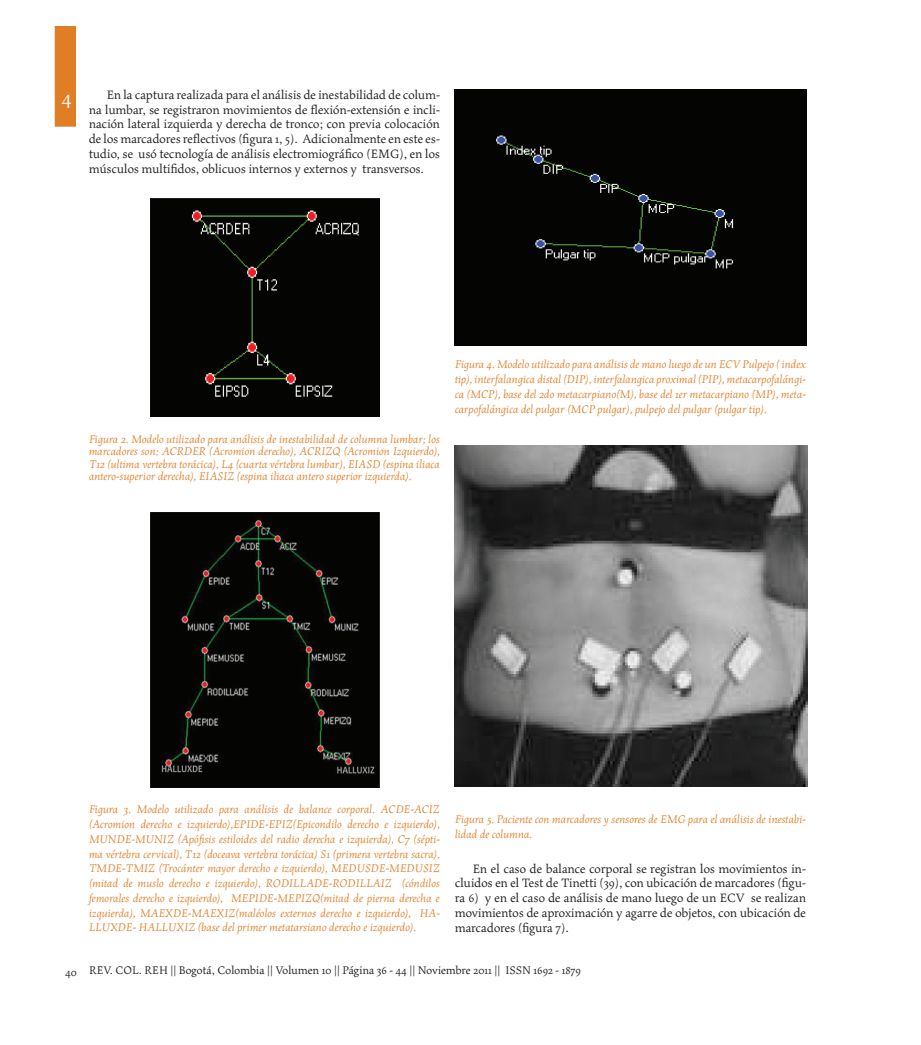
<style>
.page{position:relative;width:921px;height:1045px;background:#fff}
.page>*{position:absolute;margin:0;border:0;box-sizing:border-box;transform-origin:0 0}
.t1{font:22.5px "Maiola Pro";color:#fff}
.t2{font:13.75px/14.8px "Maiola Pro";color:#231f20;text-align:justify}
.t3{font:italic 12.5px/14.8px "Maiola Pro";color:#e07e26;text-align:justify}
.t4{font:12.5px "Maiola Pro";color:#231f20}
</style>
<div class="page">
<div style="left:455px;top:89px;width:351px;height:256px;background:#040503"></div>
<div style="left:55px;top:26px;width:21px;height:101px;background:#e07e26"></div>
<img style="left:151px;top:513px;width:228px;height:274px">
<div style="left:150px;top:198px;width:229px;height:219px;background:#040503"></div>
<img style="left:454px;top:445px;width:353px;height:341px">
<h1 class="t1" style="left:61px;top:85px;width:12px">4</h1>
<p class="t2" style="left:89px;top:87px;width:352px;text-indent:18px">En la captura realizada para el análisis de inestabilidad de colum&shy;na lumbar, se registraron movimientos de flexión-extensión e incli&shy;nación lateral izquierda y derecha de tronco; con previa colocación de los marcadores reflectivos (figura 1, 5). Adicionalmente en este es&shy;tudio, se usó tecnología de análisis electromiográfico (EMG), en los músculos multifidos, oblicuos internos y externos y transversos.</p>
<p class="t3" style="left:89px;top:433px;width:352px;line-height:12.5px">Figura 2. Modelo utilizado para análisis de inestabilidad de columna lumbar; los marcadores son: ACRDER (Acromion derecho), ACRIZQ (Acromion Izquierdo), T12 (ultima vertebra torácica), L4 (cuarta vértebra lumbar), EIASD (espina iliaca antero-superior derecha), EIASIZ (espina iliaca antero superior izquierda).</p>
<p class="t3" style="left:455px;top:357px;width:352px">Figura 4. Modelo utilizado para análisis de mano luego de un ECV Pulpejo ( index tip), interfalangica distal (DIP), interfalangica proximal (PIP), metacarpofalángi&shy;ca (MCP), base del 2do metacarpiano(M), base del 1er metacarpiano (MP), meta&shy;carpofalángica del pulgar (MCP pulgar), pulpejo del pulgar (pulgar tip).</p>
<p class="t4" style="left:65px;top:965px;width:13px">40</p>
<p class="t3" style="left:89px;top:802px;width:352px">Figura 3. Modelo utilizado para análisis de balance corporal. ACDE-ACIZ (Acromion derecho e izquierdo),EPIDE-EPIZ(Epicondilo derecho e izquierdo), MUNDE-MUNIZ (Apófisis estiloides del radio derecha e izquierda), C7 (sépti&shy;ma vértebra cervical), T12 (doceava vertebra torácica) S1 (primera vertebra sacra), TMDE-TMIZ (Trocánter mayor derecho e izquierdo), MEDUSDE-MEDUSIZ (mitad de muslo derecho e izquierdo), RODILLADE-RODILLAIZ (cóndilos femorales derecho e izquierdo), MEPIDE-MEPIZQ(mitad de pierna derecha e izquierda), MAEXDE-MAEXIZ(maléolos externos derecho e izquierdo), HA-LLUXDE- HALLUXIZ (base del primer metatarsiano derecho e izquierdo).</p>
<p class="t3" style="left:455px;top:812px;width:352px">Figura 5. Paciente con marcadores y sensores de EMG para el análisis de inestabi&shy;lidad de columna.</p>
<p class="t2" style="left:455px;top:861px;width:352px;text-indent:18px">En el caso de balance corporal se registran los movimientos in&shy;cluidos en el Test de Tinetti (39), con ubicación de marcadores (figu&shy;ra 6) y en el caso de análisis de mano luego de un ECV se realizan movimientos de aproximación y agarre de objetos, con ubicación de marcadores (figura 7).</p>
<p class="t4" style="left:89px;top:963px;width:493px">REV. COL. REH || Bogotá, Colombia || Volumen 10 || Página 36 - 44 || Noviembre 2011 || ISSN 1692 - 1879</p>
</div>
